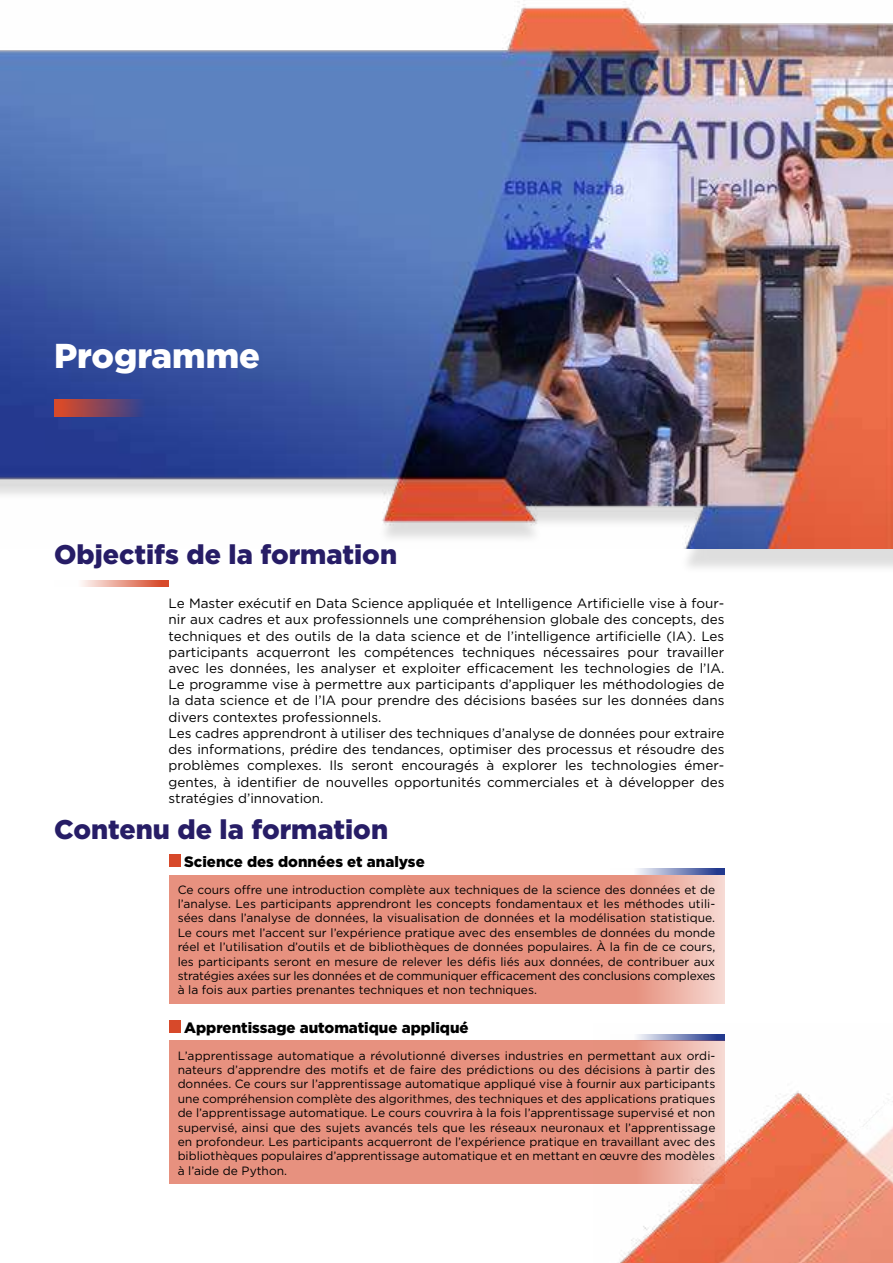
<style>
.page{position:relative;width:893px;height:1263px;background:#fff}
.page>*{position:absolute;margin:0;border:0;box-sizing:border-box;transform-origin:0 0}
.t1{font:900 34.5px "Gotham";color:#fff}
.t2{font:900 27px "Gotham";color:#271d66}
.t3{font:900 15px "Gotham";color:#000}
.t4{font:13.5px/16.2px "Gotham";color:#000}
.t5{font:12px/14.4px "Gotham";color:#000;text-align:justify}
</style>
<div class="page">
<img style="left:594px;top:1034px;width:299px;height:229px">
<div style="left:0;top:16px;width:893px;height:558px;background:#000;opacity:.13"></div>
<img style="left:0;top:1px;width:893px;height:548px">
<svg style="left:54px;top:400px;width:115px;height:17px;background:#744566"></svg>
<svg style="left:81px;top:580px;width:88px;height:7px"></svg>
<svg style="left:637px;top:868px;width:87px;height:7px"></svg>
<svg style="left:610px;top:1034px;width:114px;height:7px"></svg>
<svg style="left:169px;top:875px;width:555px;height:129px;background:#e89685"></svg>
<svg style="left:169px;top:1041px;width:555px;height:143px;background:#e79685"></svg>
<div style="left:169px;top:855px;width:12px;height:12px;background:#d7492a"></div>
<div style="left:169px;top:1021px;width:12px;height:12px;background:#d7492a"></div>
<h1 class="t1" style="left:54px;top:332px;width:208px">Programme</h1>
<h2 class="t2" style="left:54px;top:536px;width:345px">Objectifs de la formation</h2>
<p class="t4" style="left:169px;top:595px;width:557px">Le Master exécutif en Data Science appliquée et Intelligence Artificielle vise à four&shy;nir aux cadres et aux professionnels une compréhension globale des concepts, des techniques et des outils de la data science et de l’intelligence artificielle (IA). Les participants acquerront les compétences techniques nécessaires pour travailler avec les données, les analyser et exploiter efficacement les technologies de l’IA.<br>Le programme vise à permettre aux participants d’appliquer les méthodologies de la data science et de l’IA pour prendre des décisions basées sur les données dans divers contextes professionnels.<br>Les cadres apprendront à utiliser des techniques d’analyse de données pour extraire des informations, prédire des tendances, optimiser des processus et résoudre des problèmes complexes. Ils seront encouragés à explorer les technologies émer&shy;gentes, à identifier de nouvelles opportunités commerciales et à développer des stratégies d’innovation.</p>
<h2 class="t2" style="left:54px;top:811px;width:336px">Contenu de la formation</h2>
<p class="t3" style="left:184px;top:851px;width:242px">Science des données et analyse</p>
<p class="t5" style="left:178px;top:882px;width:539px">Ce cours offre une introduction complète aux techniques de la science des données et de l’analyse. Les participants apprendront les concepts fondamentaux et les méthodes utili&shy;sées dans l’analyse de données, la visualisation de données et la modélisation statistique.<br>Le cours met l’accent sur l’expérience pratique avec des ensembles de données du monde réel et l’utilisation d’outils et de bibliothèques de données populaires. À la fin de ce cours, les participants seront en mesure de relever les défis liés aux données, de contribuer aux stratégies axées sur les données et de communiquer efficacement des conclusions complexes à la fois aux parties prenantes techniques et non techniques.</p>
<p class="t3" style="left:184px;top:1017px;width:286px">Apprentissage automatique appliqué</p>
<p class="t5" style="left:178px;top:1048px;width:539px">L’apprentissage automatique a révolutionné diverses industries en permettant aux ordi&shy;nateurs d’apprendre des motifs et de faire des prédictions ou des décisions à partir des données. Ce cours sur l’apprentissage automatique appliqué vise à fournir aux participants une compréhension complète des algorithmes, des techniques et des applications pratiques de l’apprentissage automatique. Le cours couvrira à la fois l’apprentissage supervisé et non supervisé, ainsi que des sujets avancés tels que les réseaux neuronaux et l’apprentissage en profondeur. Les participants acquerront de l’expérience pratique en travaillant avec des bibliothèques populaires d’apprentissage automatique et en mettant en œuvre des modèles à l’aide de Python.</p>
</div>
